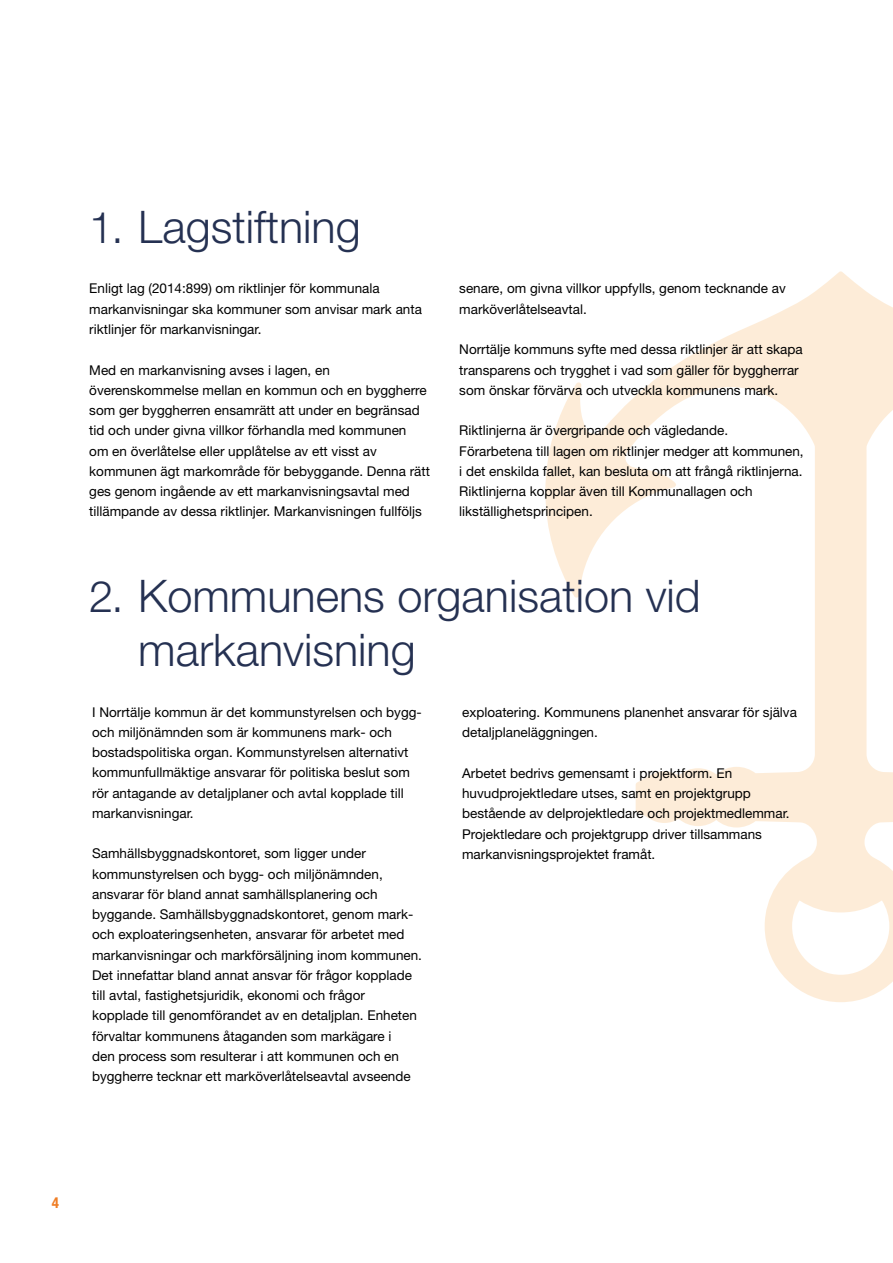
<style>
.page{position:relative;width:893px;height:1263px;background:#fff}
.page>*{position:absolute;margin:0;border:0;box-sizing:border-box;transform-origin:0 0}
.t1{font:300 45px/54px "Helvetica Neue LT Std";color:#253152}
.t2{font:700 condensed 15px "Helvetica Neue LT Std";color:#ef7e26}
.Bröd{font:13.5px/20.2px "Helvetica Neue LT Std";color:#000}
.s1{font-size:43.5px}
</style>
<div class="page">
<svg style="left:545px;top:271px;width:348px;height:731px"></svg>
<h1 class="t1" style="left:89px;top:199px;width:273px"><span class="s1">1.</span> Lagstiftning</h1>
<p class="Bröd" style="left:89px;top:278px;width:334px">Enligt lag (2014:899) om riktlinjer för kommunala markanvisningar ska kommuner som anvisar mark anta riktlinjer för markanvisningar.</p>
<p class="Bröd" style="left:89px;top:359px;width:342px">Med en markanvisning avses i lagen, en överenskommelse mellan en kommun och en byggherre som ger byggherren ensamrätt att under en begränsad tid och under givna villkor förhandla med kommunen<br>om en överlåtelse eller upplåtelse av ett visst av kommunen ägt markområde för bebyggande. Denna rätt ges genom ingående av ett markanvisningsavtal med tillämpande av dessa riktlinjer. Markanvisningen fullföljs</p>
<p class="Bröd" style="left:459px;top:278px;width:328px">senare, om givna villkor uppfylls, genom tecknande av marköverlåtelseavtal.</p>
<p class="Bröd" style="left:459px;top:339px;width:345px">Norrtälje kommuns syfte med dessa riktlinjer är att skapa transparens och trygghet i vad som gäller för byggherrar som önskar förvärva och utveckla kommunens mark.</p>
<p class="Bröd" style="left:459px;top:420px;width:346px">Riktlinjerna är övergripande och vägledande.<br>Förarbetena till lagen om riktlinjer medger att kommunen, i det enskilda fallet, kan besluta om att frångå riktlinjerna.<br>Riktlinjerna kopplar även till Kommunallagen och likställighetsprincipen.</p>
<h1 class="t1" style="left:138px;top:568px;width:564px;text-indent:-49px"><span class="s1">2.</span> Kommunens organisation vid markanvisning</h1>
<p class="Bröd" style="left:92px;top:701px;width:331px">I Norrtälje kommun är det kommunstyrelsen och bygg&shy;och miljönämnden som är kommunens mark- och bostadspolitiska organ. Kommunstyrelsen alternativt kommunfullmäktige ansvarar för politiska beslut som rör antagande av detaljplaner och avtal kopplade till markanvisningar.</p>
<p class="Bröd" style="left:92px;top:843px;width:331px">Samhällsbyggnadskontoret, som ligger under kommunstyrelsen och bygg- och miljönämnden, ansvarar för bland annat samhällsplanering och byggande. Samhällsbyggnadskontoret, genom mark&shy;och exploateringsenheten, ansvarar för arbetet med markanvisningar och markförsäljning inom kommunen.<br>Det innefattar bland annat ansvar för frågor kopplade till avtal, fastighetsjuridik, ekonomi och frågor kopplade till genomförandet av en detaljplan. Enheten förvaltar kommunens åtaganden som markägare i<br>den process som resulterar i att kommunen och en byggherre tecknar ett marköverlåtelseavtal avseende</p>
<p class="Bröd" style="left:462px;top:702px;width:336px">exploatering. Kommunens planenhet ansvarar för själva detaljplaneläggningen.</p>
<p class="Bröd" style="left:462px;top:762px;width:329px">Arbetet bedrivs gemensamt i projektform. En huvudprojektledare utses, samt en projektgrupp bestående av delprojektledare och projektmedlemmar.<br>Projektledare och projektgrupp driver tillsammans markanvisningsprojektet framåt.</p>
<p class="t2" style="left:52px;top:1193px;width:9px">4</p>
</div>
